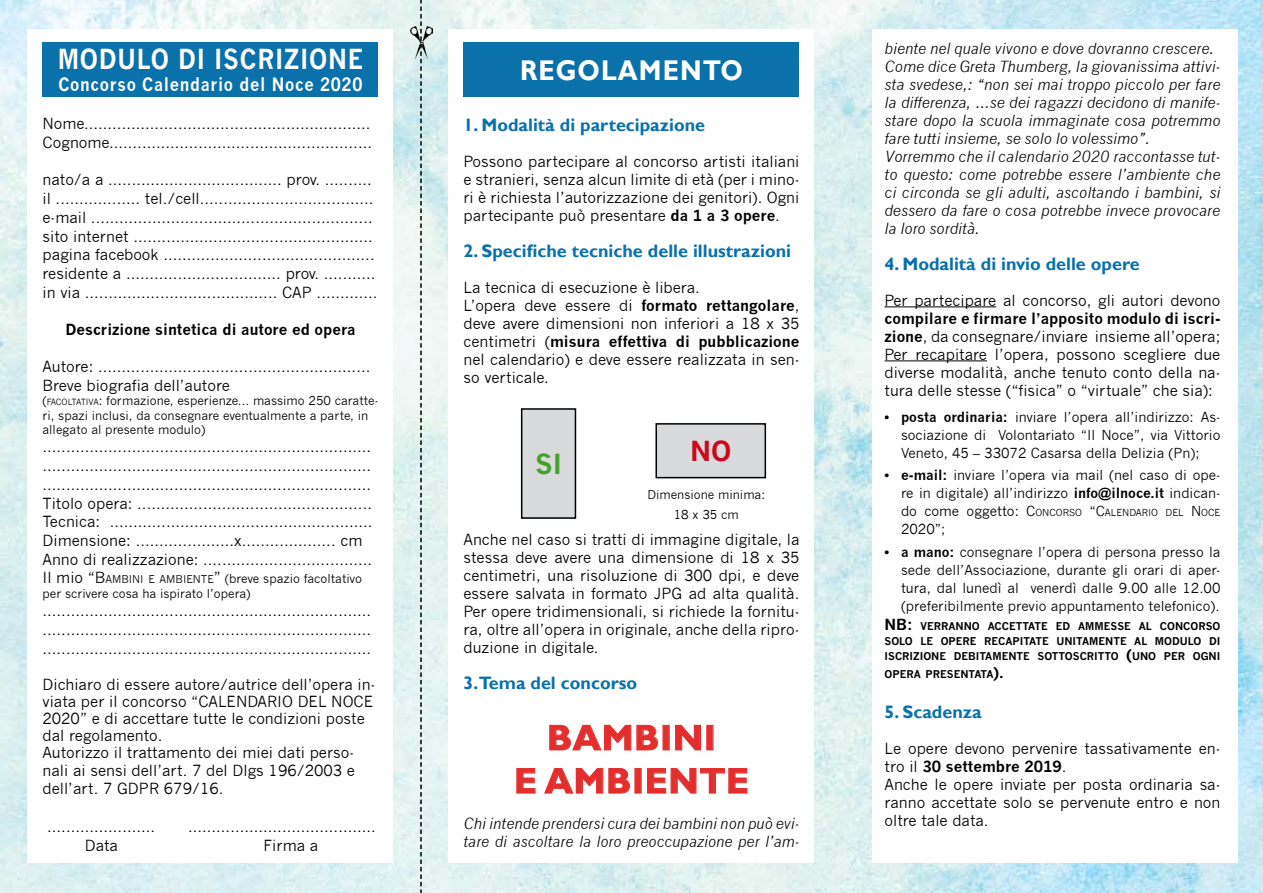
<style>
.page{position:relative;width:1263px;height:893px;background:#fff}
.page>*{position:absolute;margin:0;border:0;box-sizing:border-box;transform-origin:0 0}
.t1{font:700 36px/43.2px "Gill Sans";letter-spacing:.02em;color:#e42e2d}
.t2{font:700 28.5px "Gill Sans";color:#fff;scale:.9 1}
.t3{font:700 27px "News Gothic";letter-spacing:.03em;color:#fff;scale:.9 1}
.t4{font:700 27px "News Gothic";color:#cd071e}
.t5{font:700 27px "News Gothic";color:#44a12b}
.t6{font:700 18px "Gill Sans";color:#0b71aa}
.t7{font:700 18px "News Gothic";letter-spacing:.04em;color:#fff;scale:.9 1}
.t8{font:15px/18px "News Gothic";color:#000}
.t9{font:italic 15px/18px "News Gothic";color:#000}
.t10{font:700 15px "News Gothic";color:#000}
.t11{font:13.5px/18px "News Gothic";color:#000;text-align:justify}
.t12{font:13.5px "News Gothic";color:#000}
.t13{font:12px/14.2px "News Gothic";color:#000}
.t14{font:700 10.5px/15px "News Gothic";color:#000;text-align:justify}
.t15{font:9.45px "News Gothic";color:#000}
.s1{font-size:8.4px}
.s2{font-size:15px}
.s3{font-size:10.5px}
.s4{font-weight:700}
.s5{font-size:13.5px}
.s6{font-style:inherit}
</style>
<div class="page">
<img style="left:0;top:0;width:1263px;height:893px">
<div style="left:28px;top:30px;width:365px;height:833px;background:#fff"></div>
<div style="left:449px;top:30px;width:365px;height:833px;background:#fff"></div>
<div style="left:872px;top:30px;width:366px;height:833px;background:#fff"></div>
<img style="left:410px;top:27px;width:23px;height:31px">
<svg style="left:420px;top:0;width:2px;height:893px;background:#7b8383"></svg>
<div style="left:463px;top:43px;width:336px;height:54px;background:#0b71aa"></div>
<div style="left:43px;top:43px;width:335px;height:54px;background:#0b71aa"></div>
<svg style="left:549px;top:725px;width:109px;height:26px"></svg>
<svg style="left:675px;top:725px;width:26px;height:26px"></svg>
<svg style="left:516px;top:768px;width:20px;height:26px"></svg>
<svg style="left:544px;top:768px;width:86px;height:26px"></svg>
<svg style="left:647px;top:768px;width:101px;height:26px"></svg>
<hr style="left:884px;top:306px;width:112px;height:1px;background:#000">
<hr style="left:884px;top:360px;width:103px;height:1px;background:#000">
<div style="left:656px;top:424px;width:109px;height:54px;background:#d9dadb"></div>
<div style="left:655px;top:423px;width:111px;height:55px;border:2px solid #000"></div>
<div style="left:522px;top:409px;width:53px;height:109px;background:#d9dadb"></div>
<div style="left:521px;top:408px;width:55px;height:111px;border:2px solid #000"></div>
<h3 class="t3" style="left:58px;top:43px;width:341px">Modulo di iscrizion e</h3>
<p class="t7" style="left:58px;top:73px;width:339px">Concorso Calendario del Noce 2020</p>
<p class="t8" style="left:43px;top:115px;width:331px;line-height:18.8px">Nome.............................................................<br>Cognome........................................................</p>
<p class="t8" style="left:43px;top:171px;width:337px;line-height:18.8px">nato/a a ..................................... prov. .......... il .................. tel./cell..................................... e-mail ............................................................ sito internet ................................................... pagina facebook ............................................. residente a ................................. prov. ........... in via ......................................... CAP .............</p>
<p class="t10" style="left:65px;top:320px;width:292px">Descrizione sintetica di autore ed opera</p>
<p class="t8" style="left:43px;top:358px;width:329px;line-height:18.8px">Autore: ..........................................................<br>Breve biografia dell’autore</p>
<p class="t13" style="left:43px;top:394px;width:337px">(<span class="s1">FACOLTATIVA</span>: formazione, esperienze... massimo 250 caratte&shy;ri, spazi inclusi, da consegnare eventualmente a parte, in allegato al presente modulo)</p>
<p class="t8" style="left:43px;top:438px;width:332px;line-height:18.8px">...................................................................... ...................................................................... ......................................................................<br>Titolo opera: ..................................................<br>Tecnica: ........................................................<br>Dimensione: .....................x.................... cm Anno di realizzazione: ....................................</p>
<p class="t13" style="left:43px;top:572px;width:321px"><span class="s2">Il mio “</span><span class="s2">B</span><span class="s3">AMB INI E AMB IENTE</span><span class="s2">”</span> (breve spazio facoltativo per scrivere cosa ha ispirato l’opera)</p>
<p class="t8" style="left:43px;top:601px;width:330px;line-height:18.8px;text-align:justify">...................................................................... ...................................................................... ......................................................................</p>
<p class="t8" style="left:43px;top:676px;width:334px;line-height:17.2px">Dichiaro di essere autore/autrice dell’opera in&shy;viata per il concorso “CALENDARIO DEL NOCE 2020” e di accettare tutte le condizioni poste dal regolamento.<br>Autorizzo il trattamento dei miei dati perso&shy;nali ai sensi dell’art. 7 del Dlgs 196/2003 e</p>
<p class="t8" style="left:43px;top:780px;width:182px">dell’art. 7 GDPR 679/16.</p>
<p class="t8" style="left:47px;top:817px;width:109px">.......................</p>
<p class="t8" style="left:188px;top:817px;width:189px">........................................</p>
<p class="t8" style="left:85px;top:836px;width:35px">Data</p>
<p class="t8" style="left:264px;top:836px;width:56px">Firma a</p>
<h2 class="t2" style="left:520px;top:53px;width:181px">REGOLAMENTO</h2>
<p class="t6" style="left:463px;top:114px;width:243px">1. Modalità di partecipazione</p>
<p class="t8" style="left:463px;top:152px;width:337px;text-align:justify">Possono partecipare al concorso artisti italiani e stranieri, senza alcun limite di età (per i mino&shy;ri è richiesta l’autorizzazione dei genitori). Ogni partecipante può presentare <span class="s4">da 1 a 3 opere</span>.</p>
<p class="t6" style="left:463px;top:240px;width:329px">2. Specifiche tecniche delle illustrazioni</p>
<p class="t8" style="left:463px;top:278px;width:337px">La tecnica di esecuzione è libera.<br>L’opera deve essere di <span class="s4">formato rettangolare</span>, deve avere dimensioni non inferiori a 18 x 35 centimetri (<span class="s4">misura effettiva di pubblicazione </span>nel calendario) e deve essere realizzata in sen&shy;so verticale.</p>
<h3 class="t5" style="left:535px;top:447px;width:28px">SI</h3>
<h3 class="t4" style="left:690px;top:435px;width:40px">NO</h3>
<p class="t13" style="left:647px;top:485px;width:119px;line-height:19.5px;text-align:center">Dimensione minima:<br>18 x 35 cm</p>
<p class="t8" style="left:463px;top:530px;width:337px;text-align:justify">Anche nel caso si tratti di immagine digitale, la stessa deve avere una dimensione di 18 x 35 centimetri, una risoluzione di 300 dpi, e deve essere salvata in formato JPG ad alta qualità.<br>Per opere tridimensionali, si richiede la fornitu&shy;ra, oltre all’opera in originale, anche della ripro&shy;duzione in digitale.</p>
<p class="t6" style="left:463px;top:672px;width:175px">3.Tema del concorso</p>
<h1 class="t1" style="left:514px;top:717px;width:203px;text-indent:33px">bambini e amB</h1>
<h1 class="t1" style="left:632px;top:760px;width:40px">iENT</h1>
<h1 class="t1" style="left:726px;top:760px;width:24px">e</h1>
<p class="t9" style="left:463px;top:815px;width:337px">Chi intende prendersi cura dei bambini non può evi&shy;tare di ascoltare la loro preoccupazione per l’am-</p>
<p class="t9" style="left:884px;top:39px;width:337px">biente nel quale vivono e dove dovranno crescere.<br>Come dice Greta Thumberg, la giovanissima attivi&shy;sta svedese,: “non sei mai troppo piccolo per fare la differenza, …se dei ragazzi decidono di manife&shy;stare dopo la scuola immaginate cosa potremmo fare tutti insieme, se solo lo volessimo”.<br>Vorremmo che il calendario 2020 raccontasse tut&shy;to questo: come potrebbe essere l’ambiente che ci circonda se gli adulti, ascoltando i bambini, si dessero da fare o cosa potrebbe invece provocare la loro sordità.</p>
<p class="t6" style="left:884px;top:253px;width:257px">4. Modalità di invio delle opere</p>
<p class="t8" style="left:884px;top:291px;width:337px">Per partecipare al concorso, gli autori devono</p>
<p class="t8" style="left:884px;top:309px;width:337px;text-align:justify"><span class="s4">compilare e firmare l’apposito modulo di iscri&shy;zione</span>, da consegnare/inviare insieme all’opera; Per recapitare l’opera, possono scegliere due diverse modalità, anche tenuto conto della na&shy;tura delle stesse (“fisica” o “virtuale” che sia):</p>
<p class="t11" style="left:901px;top:408px;width:321px;text-indent:-16px"><span class="s4">• posta ordinaria:</span> inviare l’opera all’indirizzo: As&shy;sociazione di Volontariato “Il Noce”, via Vittorio Veneto, 45 – 33072 Casarsa della Delizia (Pn);</p>
<p class="t11" style="left:884px;top:467px;width:337px;text-align:right"><span class="s4">• e-mail:</span> inviare l’opera via mail (nel caso di ope&shy;re in digitale) all’indirizzo <span class="s4">info@ilnoce.it</span> indican-</p>
<p class="t15" style="left:901px;top:507px;width:321px"><span class="s5">do come oggetto:</span> <span class="s5">C</span>ONCORSO <span class="s5">“C</span>ALENDARIO DEL <span class="s5">N</span> OCE</p>
<p class="t12" style="left:901px;top:522px;width:46px">2020”<span class="s6">;</span></p>
<p class="t11" style="left:901px;top:543px;width:321px;text-indent:-16px"><span class="s4">• a mano:</span> consegnare l’opera di persona presso la sede dell’Associazione, durante gli orari di aper&shy;tura, dal lunedì al venerdì dalle 9.00 alle 12.00 (preferibilmente previo appuntamento telefonico).</p>
<p class="t14" style="left:884px;top:618px;width:337px"><span class="s2">NB:</span> VERRANNO ACCETTATE ED AMMESSE AL CONCORSO SOLO LE OPERE RECAPITATE UNITAMENTE AL MODULO DI ISCRIZIONE DEBITAMENTE SOTTOSCRITTO <span class="s2">(</span>UNO PER OGNI</p>
<p class="t14" style="left:884px;top:666px;width:121px">OPERA PRESENTATA<span class="s2">).</span></p>
<p class="t6" style="left:884px;top:701px;width:99px">5. Scadenza</p>
<p class="t8" style="left:884px;top:740px;width:337px">Le opere devono pervenire tassativamente en&shy;tro il <span class="s4">30 settembre 2019</span>.<br>Anche le opere inviate per posta ordinaria sa&shy;ranno accettate solo se pervenute entro e non oltre tale data.</p>
</div>
